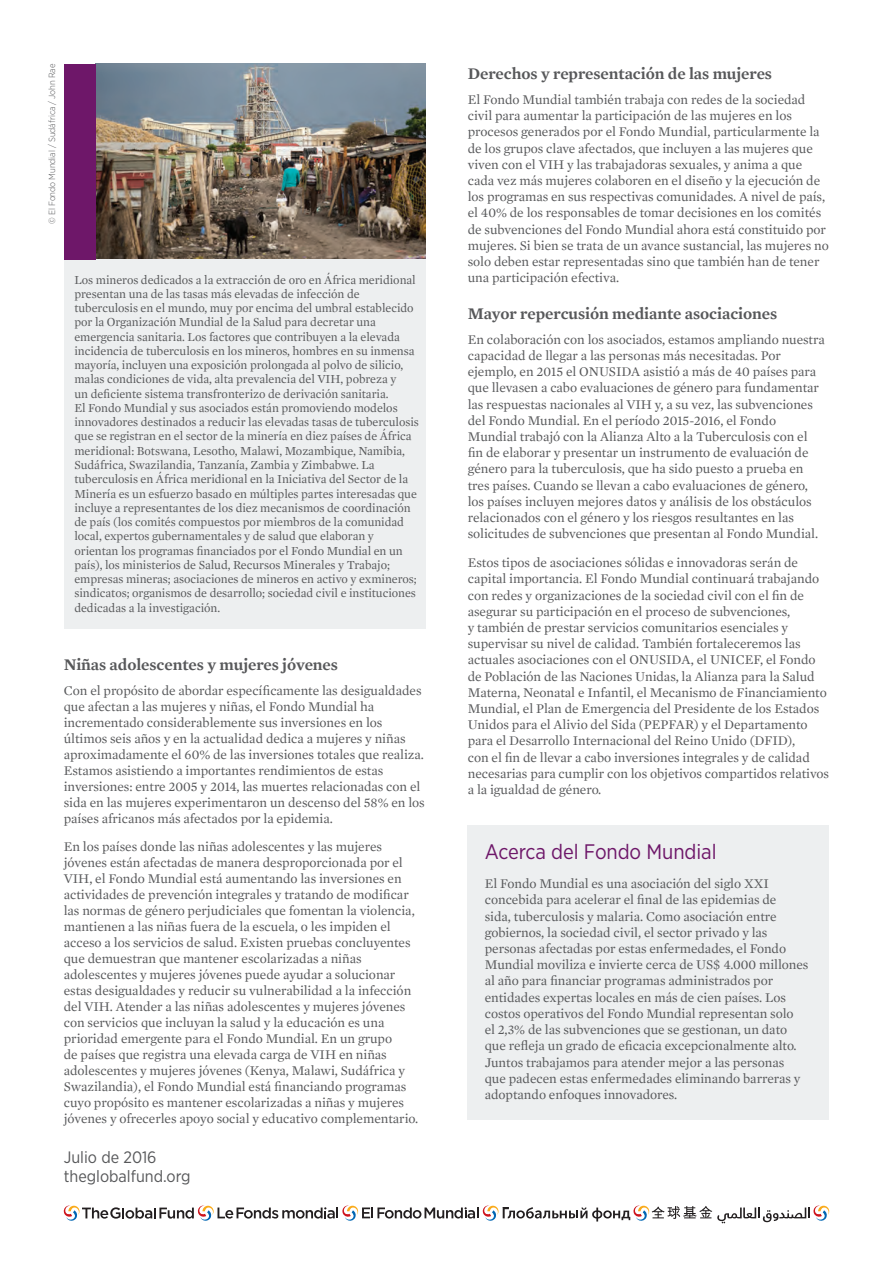
<style>
.page{position:relative;width:893px;height:1263px;background:#fff}
.page>*{position:absolute;margin:0;border:0;box-sizing:border-box;transform-origin:0 0}
.t1{font:21px "Gotham Narrow";letter-spacing:-.005em;color:#6e1769}
.t2{font:600 16.5px "Mercury Text G1";letter-spacing:-.005em;color:#57585a}
.t3{font:16.5px/19.5px "Gotham Narrow";color:#57585a}
.t4{font:13.5px/16.2px "Mercury Text G1";letter-spacing:-.005em;color:#57585a}
.t5{font:12.45px/14.2px "Mercury Text G1";letter-spacing:-.005em;color:#57585a}
.t6{font:300 9px "Gotham Narrow";letter-spacing:-.005em;color:#57585a}
</style>
<div class="page">
<div style="left:468px;top:825px;width:361px;height:295px;background:#edeff0"></div>
<svg style="left:64px;top:1205px;width:765px;height:18px"></svg>
<img style="left:96px;top:64px;width:329px;height:195px">
<div style="left:64px;top:259px;width:361px;height:370px;background:#edeff0"></div>
<div style="left:64px;top:64px;width:32px;height:195px;background:#6e1769"></div>
<p class="t6" style="left:47px;top:224px;width:162px;rotate:-90deg">© El Fondo Mundial / Sudáfrica / John Rae</p>
<p class="t5" style="left:74px;top:272px;width:346px">Los mineros dedicados a la extracción de oro en África meridional presentan una de las tasas más elevadas de infección de tuberculosis en el mundo, muy por encima del umbral establecido por la Organización Mundial de la Salud para decretar una emergencia sanitaria. Los factores que contribuyen a la elevada incidencia de tuberculosis en los mineros, hombres en su inmensa mayoría, incluyen una exposición prolongada al polvo de silicio, malas condiciones de vida, alta prevalencia del VIH, pobreza y<br>un deficiente sistema transfronterizo de derivación sanitaria.<br>El Fondo Mundial y sus asociados están promoviendo modelos innovadores destinados a reducir las elevadas tasas de tuberculosis que se registran en el sector de la minería en diez países de África meridional: Botswana, Lesotho, Malawi, Mozambique, Namibia, Sudáfrica, Swazilandia, Tanzanía, Zambia y Zimbabwe. La tuberculosis en África meridional en la Iniciativa del Sector de la Minería es un esfuerzo basado en múltiples partes interesadas que incluye a representantes de los diez mecanismos de coordinación de país (los comités compuestos por miembros de la comunidad local, expertos gubernamentales y de salud que elaboran y orientan los programas financiados por el Fondo Mundial en un país), los ministerios de Salud, Recursos Minerales y Trabajo; empresas mineras; asociaciones de mineros en activo y exmineros; sindicatos; organismos de desarrollo; sociedad civil e instituciones dedicadas a la investigación.</p>
<p class="t2" style="left:64px;top:655px;width:276px">Niñas adolescentes y mujeres jóvenes</p>
<p class="t4" style="left:64px;top:682px;width:362px">Con el propósito de abordar específicamente las desigualdades que afectan a las mujeres y niñas, el Fondo Mundial ha incrementado considerablemente sus inversiones en los últimos seis años y en la actualidad dedica a mujeres y niñas aproximadamente el 60% de las inversiones totales que realiza.<br>Estamos asistiendo a importantes rendimientos de estas inversiones: entre 2005 y 2014, las muertes relacionadas con el sida en las mujeres experimentaron un descenso del 58% en los países africanos más afectados por la epidemia.</p>
<p class="t4" style="left:64px;top:839px;width:356px">En los países donde las niñas adolescentes y las mujeres jóvenes están afectadas de manera desproporcionada por el VIH, el Fondo Mundial está aumentando las inversiones en actividades de prevención integrales y tratando de modificar las normas de género perjudiciales que fomentan la violencia, mantienen a las niñas fuera de la escuela, o les impiden el acceso a los servicios de salud. Existen pruebas concluyentes que demuestran que mantener escolarizadas a niñas adolescentes y mujeres jóvenes puede ayudar a solucionar estas desigualdades y reducir su vulnerabilidad a la infección del VIH. Atender a las niñas adolescentes y mujeres jóvenes con servicios que incluyan la salud y la educación es una prioridad emergente para el Fondo Mundial. En un grupo<br>de países que registra una elevada carga de VIH en niñas adolescentes y mujeres jóvenes (Kenya, Malawi, Sudáfrica y Swazilandia), el Fondo Mundial está financiando programas cuyo propósito es mantener escolarizadas a niñas y mujeres jóvenes y ofrecerles apoyo social y educativo complementario.</p>
<p class="t3" style="left:64px;top:1147px;width:128px">Julio de 2016 theglobalfund.org</p>
<p class="t2" style="left:468px;top:64px;width:306px">Derechos y representación de las mujeres</p>
<p class="t4" style="left:468px;top:92px;width:362px">El Fondo Mundial también trabaja con redes de la sociedad civil para aumentar la participación de las mujeres en los procesos generados por el Fondo Mundial, particularmente la de los grupos clave afectados, que incluyen a las mujeres que viven con el VIH y las trabajadoras sexuales, y anima a que cada vez más mujeres colaboren en el diseño y la ejecución de los programas en sus respectivas comunidades. A nivel de país, el 40% de los responsables de tomar decisiones en los comités de subvenciones del Fondo Mundial ahora está constituido por mujeres. Si bien se trata de un avance sustancial, las mujeres no solo deben estar representadas sino que también han de tener una participación efectiva.</p>
<p class="t2" style="left:468px;top:304px;width:311px">Mayor repercusión mediante asociaciones</p>
<p class="t4" style="left:468px;top:331px;width:359px">En colaboración con los asociados, estamos ampliando nuestra capacidad de llegar a las personas más necesitadas. Por ejemplo, en 2015 el ONUSIDA asistió a más de 40 países para que llevasen a cabo evaluaciones de género para fundamentar las respuestas nacionales al VIH y, a su vez, las subvenciones del Fondo Mundial. En el período 2015-2016, el Fondo Mundial trabajó con la Alianza Alto a la Tuberculosis con el fin de elaborar y presentar un instrumento de evaluación de género para la tuberculosis, que ha sido puesto a prueba en tres países. Cuando se llevan a cabo evaluaciones de género, los países incluyen mejores datos y análisis de los obstáculos relacionados con el género y los riesgos resultantes en las solicitudes de subvenciones que presentan al Fondo Mundial.</p>
<p class="t4" style="left:468px;top:555px;width:363px">Estos tipos de asociaciones sólidas e innovadoras serán de capital importancia. El Fondo Mundial continuará trabajando con redes y organizaciones de la sociedad civil con el fin de asegurar su participación en el proceso de subvenciones,<br>y también de prestar servicios comunitarios esenciales y supervisar su nivel de calidad. También fortaleceremos las actuales asociaciones con el ONUSIDA, el UNICEF, el Fondo de Población de las Naciones Unidas, la Alianza para la Salud Materna, Neonatal e Infantil, el Mecanismo de Financiamiento Mundial, el Plan de Emergencia del Presidente de los Estados Unidos para el Alivio del Sida (PEPFAR) y el Departamento para el Desarrollo Internacional del Reino Unido (DFID),<br>con el fin de llevar a cabo inversiones integrales y de calidad necesarias para cumplir con los objetivos compartidos relativos a la igualdad de género.</p>
<h1 class="t1" style="left:485px;top:839px;width:233px">Acerca del Fondo Mundial</h1>
<p class="t4" style="left:485px;top:876px;width:325px">El Fondo Mundial es una asociación del siglo XXI concebida para acelerar el final de las epidemias de<br>sida, tuberculosis y malaria. Como asociación entre gobiernos, la sociedad civil, el sector privado y las personas afectadas por estas enfermedades, el Fondo Mundial moviliza e invierte cerca de US$ 4.000 millones al año para financiar programas administrados por entidades expertas locales en más de cien países. Los costos operativos del Fondo Mundial representan solo<br>el 2,3% de las subvenciones que se gestionan, un dato que refleja un grado de eficacia excepcionalmente alto.<br>Juntos trabajamos para atender mejor a las personas que padecen estas enfermedades eliminando barreras y adoptando enfoques innovadores.</p>
</div>
